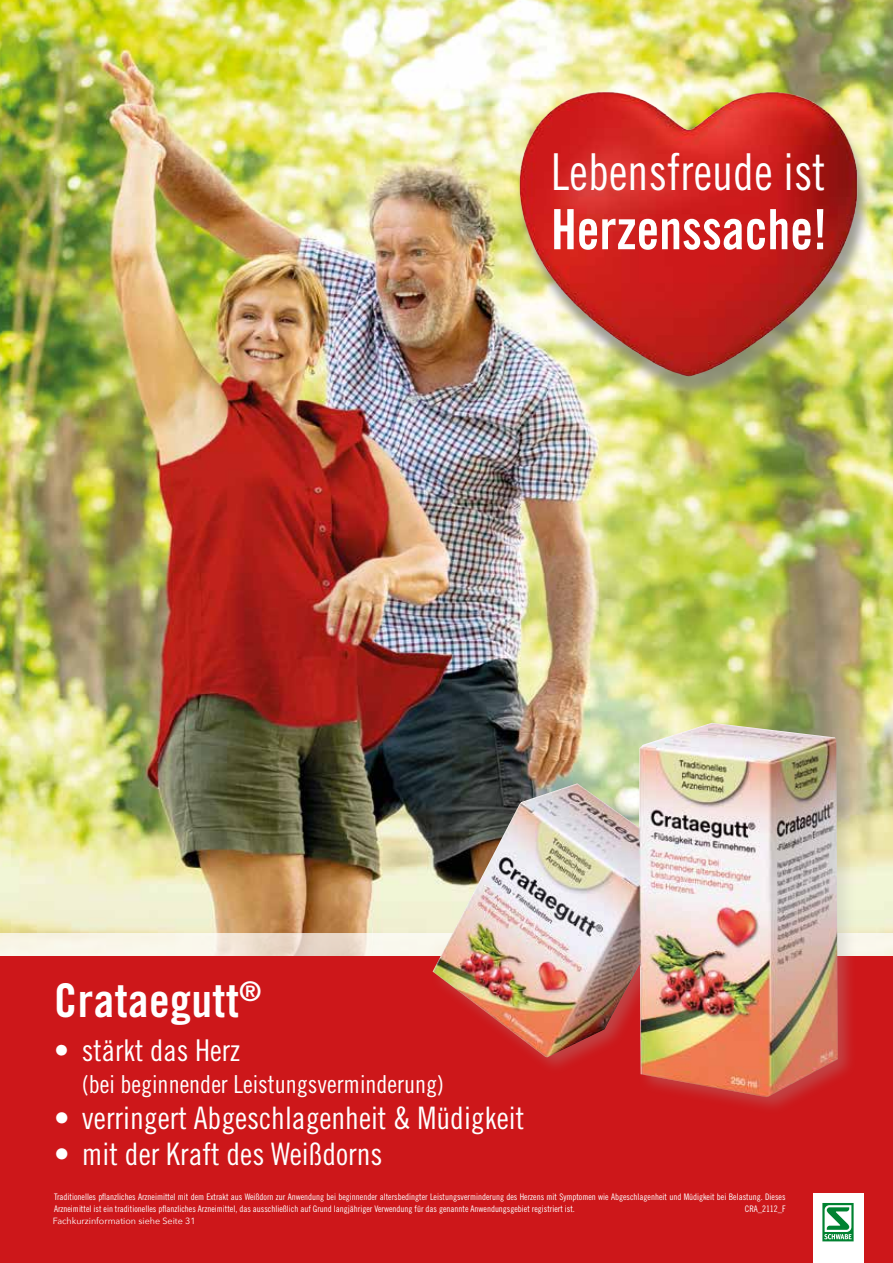
<style>
.page{position:relative;width:893px;height:1263px;background:#fff}
.page>*{position:absolute;margin:0;border:0;box-sizing:border-box;transform-origin:0 0}
.t1{font:55.65px "Trade Gothic LT Std Bd Cn 20";color:#fff;scale:.92 1}
.t2{font:50.85px "Trade Gothic LT Std Cn 18";letter-spacing:.005em;color:#fff;scale:.92 1}
.t3{font:46.5px "Trade Gothic LT Std Bd Cn 20";letter-spacing:.01em;color:#fff}
.t4{font:31.05px "Trade Gothic LT Std Cn 18";color:#fff}
.t5{font:30px "Trade Gothic LT Std Cn 18";color:#fff}
.t6{font:24.75px "Trade Gothic LT Std Cn 18";color:#fff}
.t7{font:9px/12px "Trade Gothic LT Std Cn 18";color:#fff}
.t8{font:9px "Avenir Next";color:#fff}
</style>
<div class="page">
<img style="left:0;top:0;width:893px;height:933px">
<svg style="left:0;top:933px;width:893px;height:23px;background:#f4ede0"></svg>
<div style="left:0;top:956px;width:893px;height:307px;background:#cd171a"></div>
<img style="left:485px;top:9px;width:408px;height:419px">
<div style="left:813px;top:1193px;width:50px;height:70px;background:#fff"></div>
<svg style="left:822px;top:1203px;width:32px;height:38px"></svg>
<div style="left:430px;top:718px;width:427px;height:397px;background:#a8a8a7;opacity:.3"></div>
<img style="left:433px;top:723px;width:405px;height:374px">
<h2 class="t2" style="left:551px;top:142px;width:300px">Lebensfreude ist</h2>
<h1 class="t1" style="left:551px;top:196px;width:302px">Herzenssache!</h1>
<h3 class="t3" style="left:54px;top:972px;width:209px">Crataegutt<sup>®</sup></h3>
<h3 class="t5" style="left:54px;top:1033px;width:188px">• stärkt das Herz</h3>
<h3 class="t6" style="left:82px;top:1069px;width:364px">(bei beginnender Leistungsverminderung)</h3>
<h3 class="t4" style="left:54px;top:1099px;width:472px">• verringert Abgeschlagenheit &amp; Müdigkeit</h3>
<h3 class="t4" style="left:54px;top:1135px;width:330px">• mit der Kraft des Weißdorns</h3>
<p class="t7" style="left:54px;top:1190px;width:733px">Traditionelles pflanzliches Arzneimittel mit dem Extrakt aus Weißdorn zur Anwendung bei beginnender altersbedingter Leistungsverminderung des Herzens mit Symptomen wie Abgeschlagenheit und Müdigkeit bei Belastung. Dieses<br>Arzneimittel ist ein traditionelles pflanzliches Arzneimittel, das ausschließlich auf Grund langjähriger Verwendung für das genannte Anwendungsgebiet registriert ist.</p>
<p class="t7" style="left:745px;top:1203px;width:42px">CRA_2112_F</p>
<p class="t8" style="left:53px;top:1214px;width:144px">Fachkurzinformation siehe Seite 31</p>
</div>
